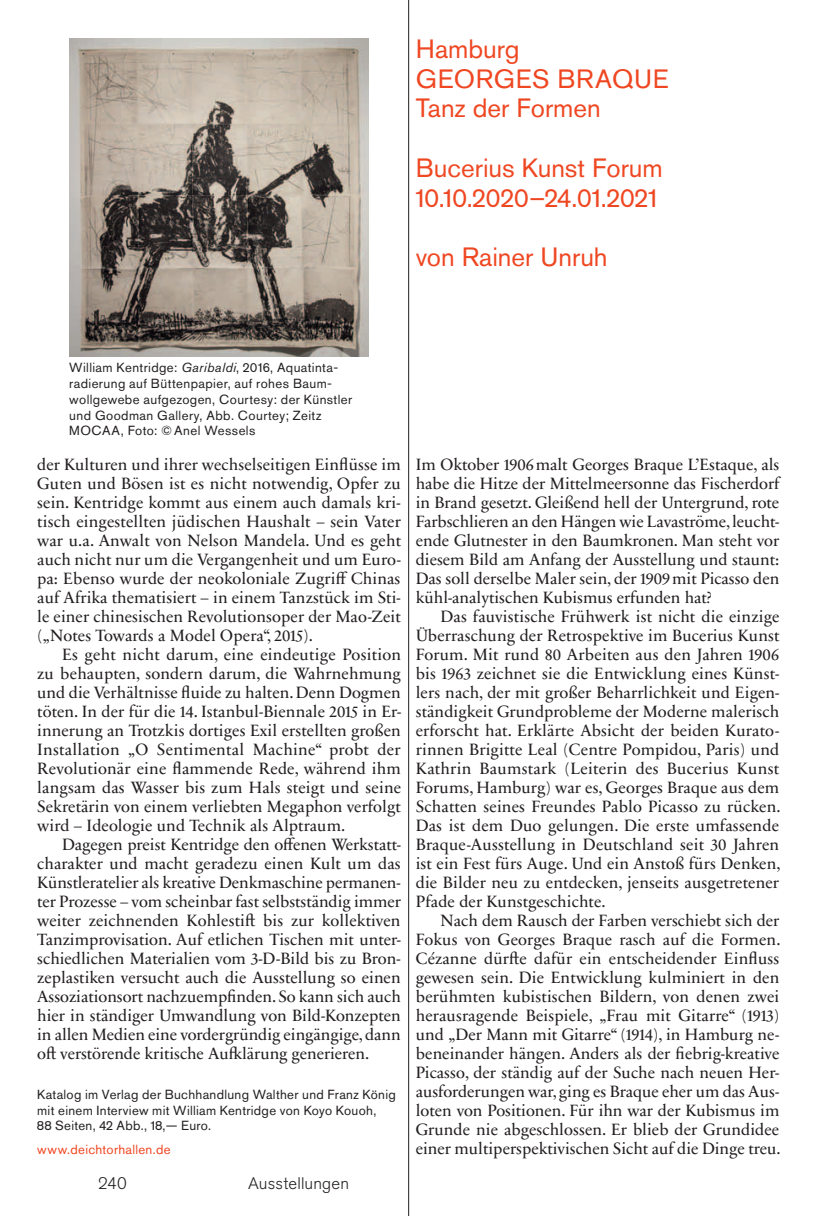
<style>
.page{position:relative;width:834px;height:1216px;background:#fff}
.page>*{position:absolute;margin:0;border:0;box-sizing:border-box;transform-origin:0 0}
.t1{font:26.25px/29.8px "Akzidenz Grotesk Pro";color:#ef4722}
.t2{font:16.62px/18.9px "Sabon Next LT Pro";color:#231f20;text-align:justify}
.t3{font:300 16.62px "Akzidenz Grotesk Pro";letter-spacing:.01em;color:#231f20}
.t4{font:13.12px/15.8px "Akzidenz Grotesk Pro";letter-spacing:.03em;color:#231f20}
.t5{font:13.12px "Akzidenz Grotesk Pro";letter-spacing:.025em;color:#ef4722}
.s1{font-style:italic}
</style>
<div class="page">
<img style="left:69px;top:38px;width:300px;height:318px">
<hr style="left:408px;top:0;width:1px;height:1215px;background:#231f20">
<h1 class="t1" style="left:415px;top:36px;width:254px">Hamburg<br>GEORGES BRAQUE<br>Tanz der Formen</h1>
<h1 class="t1" style="left:415px;top:155px;width:248px">Bucerius Kunst Forum<br>10.10.2020–24.01.2021</h1>
<h1 class="t1" style="left:415px;top:244px;width:193px">von Rainer Unruh</h1>
<p class="t4" style="left:69px;top:361px;width:284px">William Kentridge: <span class="s1">Garibaldi</span>, 2016, Aquatinta&shy;radierung auf Büttenpapier, auf rohes Baum&shy;wollgewebe aufgezogen, Courtesy: der Künstler und Goodman Gallery, Abb. Courtey; Zeitz MOCAA, Foto: © Anel Wessels</p>
<p class="t2" style="left:37px;top:457px;width:365px">der Kulturen und ihrer wechselseitigen Einflüsse im Guten und Bösen ist es nicht notwendig, Opfer zu sein. Kentridge kommt aus einem auch damals kri&shy;tisch eingestellten jüdischen Haushalt – sein Vater war u.a. Anwalt von Nelson Mandela. Und es geht auch nicht nur um die Vergangenheit und um Euro&shy;pa: Ebenso wurde der neokoloniale Zugriff Chinas auf Afrika thematisiert – in einem Tanzstück im Sti&shy;le einer chinesischen Revolutionsoper der Mao-Zeit („Notes Towards a Model Opera“, 2015).</p>
<p class="t2" style="left:37px;top:646px;width:365px;text-indent:25px">Es geht nicht darum, eine eindeutige Position zu behaupten, sondern darum, die Wahrnehmung und die Verhältnisse fluide zu halten. Denn Dogmen töten. In der für die 14. Istanbul-Biennale 2015 in Er&shy;innerung an Trotzkis dortiges Exil erstellten großen Installation „O Sentimental Machine“ probt der Revolutionär eine flammende Rede, während ihm langsam das Wasser bis zum Hals steigt und seine Sekretärin von einem verliebten Megaphon verfolgt wird – Ideologie und Technik als Alptraum.</p>
<p class="t2" style="left:37px;top:836px;width:365px;text-indent:25px">Dagegen preist Kentridge den offenen Werkstatt&shy;charakter und macht geradezu einen Kult um das Künstleratelier als kreative Denkmaschine permanen&shy;ter Prozesse – vom scheinbar fast selbstständig immer weiter zeichnenden Kohlestift bis zur kollektiven Tanzimprovisation. Auf etlichen Tischen mit unter&shy;schiedlichen Materialien vom 3-D-Bild bis zu Bron&shy;zeplastiken versucht auch die Ausstellung so einen Assoziationsort nachzuempfinden. So kann sich auch hier in ständiger Umwandlung von Bild-Konzepten in allen Medien eine vordergründig eingängige, dann oft verstörende kritische Aufklärung generieren.</p>
<p class="t4" style="left:37px;top:1087px;width:360px">Katalog im Verlag der Buchhandlung Walther und Franz König mit einem Interview mit William Kentridge von Koyo Kouoh,<br>88 Seiten, 42 Abb., 18,— Euro.</p>
<p class="t5" style="left:37px;top:1144px;width:135px">www.deichtorhallen.de</p>
<p class="t3" style="left:98px;top:1176px;width:30px">240</p>
<p class="t3" style="left:248px;top:1176px;width:102px">Ausstellungen</p>
<p class="t2" style="left:415px;top:457px;width:365px">Im Oktober 1906 malt Georges Braque L’Estaque, als habe die Hitze der Mittelmeersonne das Fischerdorf in Brand gesetzt. Gleißend hell der Untergrund, rote Farbschlieren an den Hängen wie Lavaströme, leucht&shy;ende Glutnester in den Baumkronen. Man steht vor diesem Bild am Anfang der Ausstellung und staunt:<br>Das soll derselbe Maler sein, der 1909 mit Picasso den kühl-analytischen Kubismus erfunden hat?</p>
<p class="t2" style="left:415px;top:608px;width:366px;text-indent:25px">Das fauvistische Frühwerk ist nicht die einzige Überraschung der Retrospektive im Bucerius Kunst Forum. Mit rund 80 Arbeiten aus den Jahren 1906 bis 1963 zeichnet sie die Entwicklung eines Künst&shy;lers nach, der mit großer Beharrlichkeit und Eigen&shy;ständigkeit Grundprobleme der Moderne malerisch erforscht hat. Erklärte Absicht der beiden Kurato&shy;rinnen Brigitte Leal (Centre Pompidou, Paris) und Kathrin Baumstark (Leiterin des Bucerius Kunst Forums, Hamburg) war es, Georges Braque aus dem Schatten seines Freundes Pablo Picasso zu rücken.<br>Das ist dem Duo gelungen. Die erste umfassende Braque-Ausstellung in Deutschland seit 30 Jahren ist ein Fest fürs Auge. Und ein Anstoß fürs Denken, die Bilder neu zu entdecken, jenseits ausgetretener Pfade der Kunstgeschichte.</p>
<p class="t2" style="left:415px;top:912px;width:366px;text-indent:25px">Nach dem Rausch der Farben verschiebt sich der Fokus von Georges Braque rasch auf die Formen.<br>Cézanne dürfte dafür ein entscheidender Einfluss gewesen sein. Die Entwicklung kulminiert in den berühmten kubistischen Bildern, von denen zwei herausragende Beispiele, „Frau mit Gitarre“ (1913) und „Der Mann mit Gitarre“ (1914), in Hamburg ne&shy;beneinander hängen. Anders als der fiebrig-kreative Picasso, der ständig auf der Suche nach neuen Her&shy;ausforderungen war, ging es Braque eher um das Aus&shy;loten von Positionen. Für ihn war der Kubismus im Grunde nie abgeschlossen. Er blieb der Grundidee einer multiperspektivischen Sicht auf die Dinge treu.</p>
</div>
